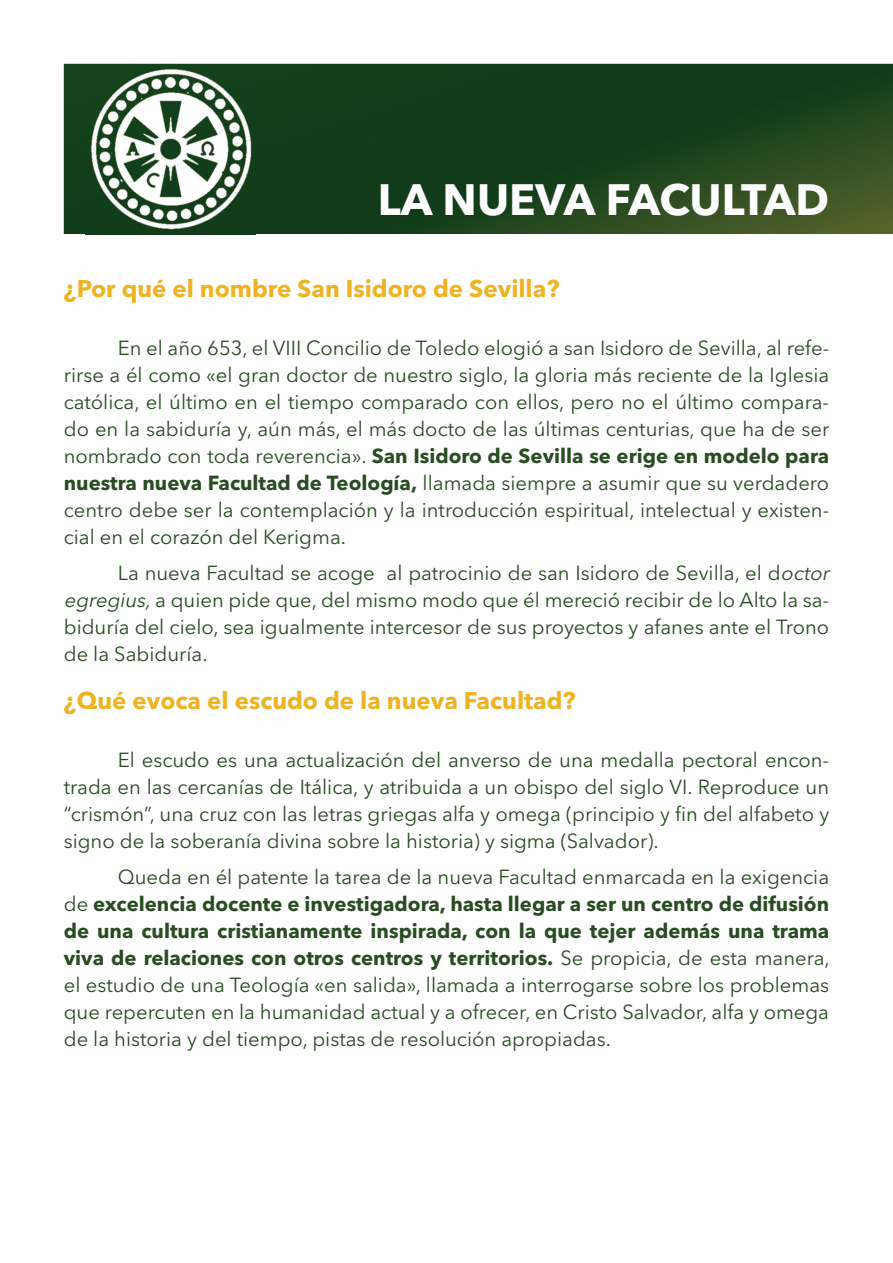
<style>
.page{position:relative;width:893px;height:1263px;background:#fff}
.page>*{position:absolute;margin:0;border:0;box-sizing:border-box;transform-origin:0 0}
.t1{font:700 43.5px "Avenir Next LT Pro";color:#fff}
.t2{font:700 24px "Avenir Next LT Pro";color:#edb323}
.t3{font:20.25px/27px "Avenir Next LT Pro";color:#294c23;text-align:justify}
.s1{font-weight:700}
.s2{font-style:italic}
</style>
<div class="page">
<img style="left:64px;top:64px;width:829px;height:170px">
<img style="left:85px;top:64px;width:170px;height:171px">
<h1 class="t1" style="left:378px;top:174px;width:453px">LA NUEVA FACULTAD</h1>
<p class="t2" style="left:64px;top:274px;width:497px">¿Por qué el nombre San Isidoro de Sevilla?</p>
<p class="t3" style="left:64px;top:334px;width:767px;text-indent:54px">En el año 653, el VIII Concilio de Toledo elogió a san Isidoro de Sevilla, al refe&shy;rirse a él como «el gran doctor de nuestro siglo, la gloria más reciente de la Iglesia católica, el último en el tiempo comparado con ellos, pero no el último compara&shy;do en la sabiduría y, aún más, el más docto de las últimas centurias, que ha de ser nombrado con toda reverencia». <span class="s1">San Isidoro de Sevilla se erige en modelo para nuestra nueva Facultad de Teología,</span> llamada siempre a asumir que su verdadero centro debe ser la contemplación y la introducción espiritual, intelectual y existen&shy;cial en el corazón del Kerigma.</p>
<p class="t3" style="left:64px;top:559px;width:771px;text-align:left;text-indent:54px">La nueva Facultad se acoge al patrocinio de san Isidoro de Sevilla, el d<span class="s2">octor egregius,</span>a quien pide que, del mismo modo que él mereció recibir de lo Alto la sa&shy;biduría del cielo, sea igualmente intercesor de sus proyectos y afanes ante el Trono de la Sabiduría.</p>
<p class="t2" style="left:64px;top:686px;width:513px">¿Qué evoca el escudo de la nueva Facultad?</p>
<p class="t3" style="left:64px;top:746px;width:767px;text-indent:54px">El escudo es una actualización del anverso de una medalla pectoral encon&shy;trada en las cercanías de Itálica, y atribuida a un obispo del siglo VI. Reproduce un “crismón”, una cruz con las letras griegas alfa y omega (principio y fin del alfabeto y signo de la soberanía divina sobre la historia) y sigma (Salvador).</p>
<p class="t3" style="left:64px;top:863px;width:768px;text-indent:54px">Queda en él patente la tarea de la nueva Facultad enmarcada en la exigencia de <span class="s1">excelencia docente e investigadora, hasta llegar a ser un centro de difusión de una cultura cristianamente inspirada, con la que tejer además una trama viva de relaciones con otros centros y territorios.</span> Se propicia, de esta manera, el estudio de una Teología «en salida», llamada a interrogarse sobre los problemas que repercuten en la humanidad actual y a ofrecer, en Cristo Salvador, alfa y omega de la historia y del tiempo, pistas de resolución apropiadas.</p>
</div>
